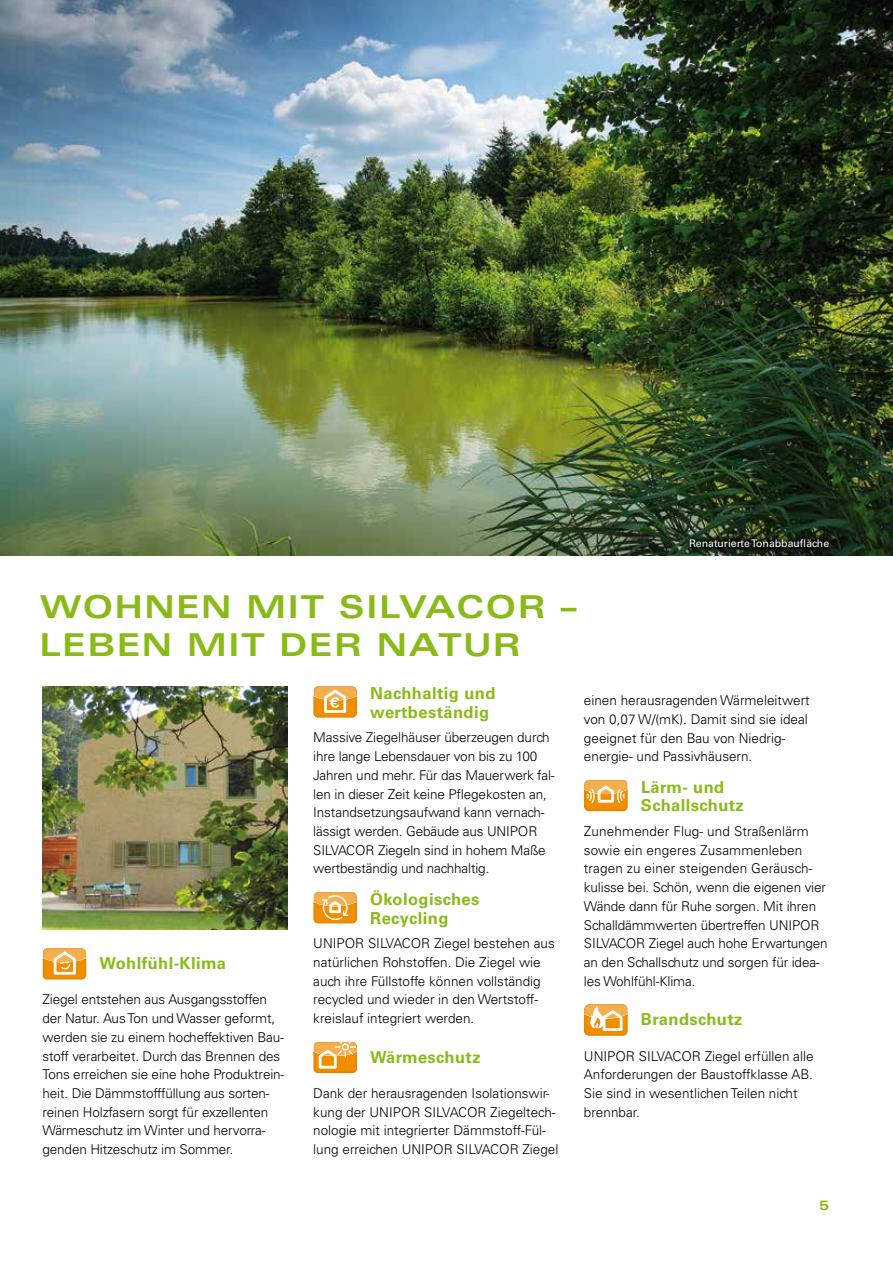
<style>
.page{position:relative;width:893px;height:1263px;background:#fff}
.page>*{position:absolute;margin:0;border:0;box-sizing:border-box;transform-origin:0 0}
.t1{font:700 expanded 31.5px/37.8px "Univers LT";letter-spacing:.05em;color:#89ba17}
.t2{font:700 16.5px/18.8px "Univers LT";letter-spacing:.025em;color:#89ba17}
.t3{font:300 13.5px/18.8px "Univers LT";letter-spacing:-.01em;color:#000}
.t4{font:700 expanded 13.5px "Univers LT";color:#89ba17}
.t5{font:10.5px "Univers LT";color:#fff}
</style>
<div class="page">
<img style="left:0;top:0;width:893px;height:555px">
<div style="left:41px;top:947px;width:46px;height:35px;background:#000;opacity:.2"></div>
<svg style="left:43px;top:948px;width:43px;height:32px"></svg>
<div style="left:682px;top:532px;width:154px;height:23px;background:#000;opacity:.8"></div>
<img style="left:43px;top:686px;width:245px;height:243px">
<svg style="left:313px;top:686px;width:44px;height:32px"></svg>
<div style="left:311px;top:891px;width:47px;height:34px;background:#000;opacity:.2"></div>
<svg style="left:313px;top:892px;width:44px;height:31px"></svg>
<div style="left:311px;top:1041px;width:47px;height:34px;background:#000;opacity:.2"></div>
<svg style="left:313px;top:1041px;width:44px;height:32px"></svg>
<div style="left:582px;top:779px;width:46px;height:34px;background:#000;opacity:.2"></div>
<svg style="left:584px;top:779px;width:44px;height:32px"></svg>
<svg style="left:584px;top:1004px;width:44px;height:32px"></svg>
<h1 class="t1" style="left:40px;top:588px;width:538px">WOHNEN MIT SILVACOR –<br>LEBEN MIT DER NATUR</h1>
<p class="t5" style="left:689px;top:537px;width:142px">Renaturierte Tonabbaufläche</p>
<p class="t2" style="left:100px;top:954px;width:128px">Wohlfühl-Klima</p>
<p class="t3" style="left:43px;top:990px;width:243px">Ziegel entstehen aus Ausgangsstoffen der Natur. Aus Ton und Wasser geformt, werden sie zu einem hocheffektiven Bau&shy;stoff verarbeitet. Durch das Brennen des Tons erreichen sie eine hohe Produktrein&shy;heit. Die Dämmstofffüllung aus sorten&shy;reinen Holzfasern sorgt für exzellenten Wärmeschutz im Winter und hervorra&shy;genden Hitzeschutz im Sommer.</p>
<p class="t2" style="left:370px;top:684px;width:127px">Nachhaltig und wertbeständig</p>
<p class="t3" style="left:313px;top:728px;width:243px">Massive Ziegelhäuser überzeugen durch ihre lange Lebensdauer von bis zu 100<br>Jahren und mehr. Für das Mauerwerk fal&shy;len in dieser Zeit keine Pflegekosten an, Instandsetzungsaufwand kann vernach&shy;lässigt werden. Gebäude aus UNIPOR SILVACOR Ziegeln sind in hohem Maße wertbeständig und nachhaltig.</p>
<p class="t2" style="left:370px;top:890px;width:111px">Ökologisches<br>Recycling</p>
<p class="t3" style="left:313px;top:934px;width:243px">UNIPOR SILVACOR Ziegel bestehen aus natürlichen Rohstoffen. Die Ziegel wie auch ihre Füllstoffe können vollständig recycled und wieder in den Wertstoff&shy;kreislauf integriert werden.</p>
<p class="t2" style="left:370px;top:1048px;width:112px">Wärmeschutz</p>
<p class="t3" style="left:313px;top:1084px;width:247px">Dank der herausragenden Isolationswir&shy;kung der UNIPOR SILVACOR Ziegeltech&shy;nologie mit integrierter Dämmstoff-Fül&shy;lung erreichen UNIPOR SILVACOR Ziegel</p>
<p class="t3" style="left:584px;top:691px;width:227px">einen herausragenden Wärmeleitwert von 0,07 W/(mK). Damit sind sie ideal geeignet für den Bau von Niedrig&shy;energie- und Passivhäusern.</p>
<p class="t2" style="left:641px;top:777px;width:104px">Lärm- und<br>Schallschutz</p>
<p class="t3" style="left:584px;top:822px;width:245px">Zunehmender Flug- und Straßenlärm sowie ein engeres Zusammenleben tragen zu einer steigenden Geräusch&shy;kulisse bei. Schön, wenn die eigenen vier Wände dann für Ruhe sorgen. Mit ihren Schalldämmwerten übertreffen UNIPOR SILVACOR Ziegel auch hohe Erwartungen an den Schallschutz und sorgen für idea&shy;les Wohlfühl-Klima.</p>
<p class="t2" style="left:641px;top:1010px;width:103px">Brandschutz</p>
<p class="t3" style="left:584px;top:1046px;width:231px">UNIPOR SILVACOR Ziegel erfüllen alle<br>Anforderungen der Baustoffklasse AB.<br>Sie sind in wesentlichen Teilen nicht brennbar.</p>
<p class="t4" style="left:819px;top:1198px;width:11px">5</p>
</div>
